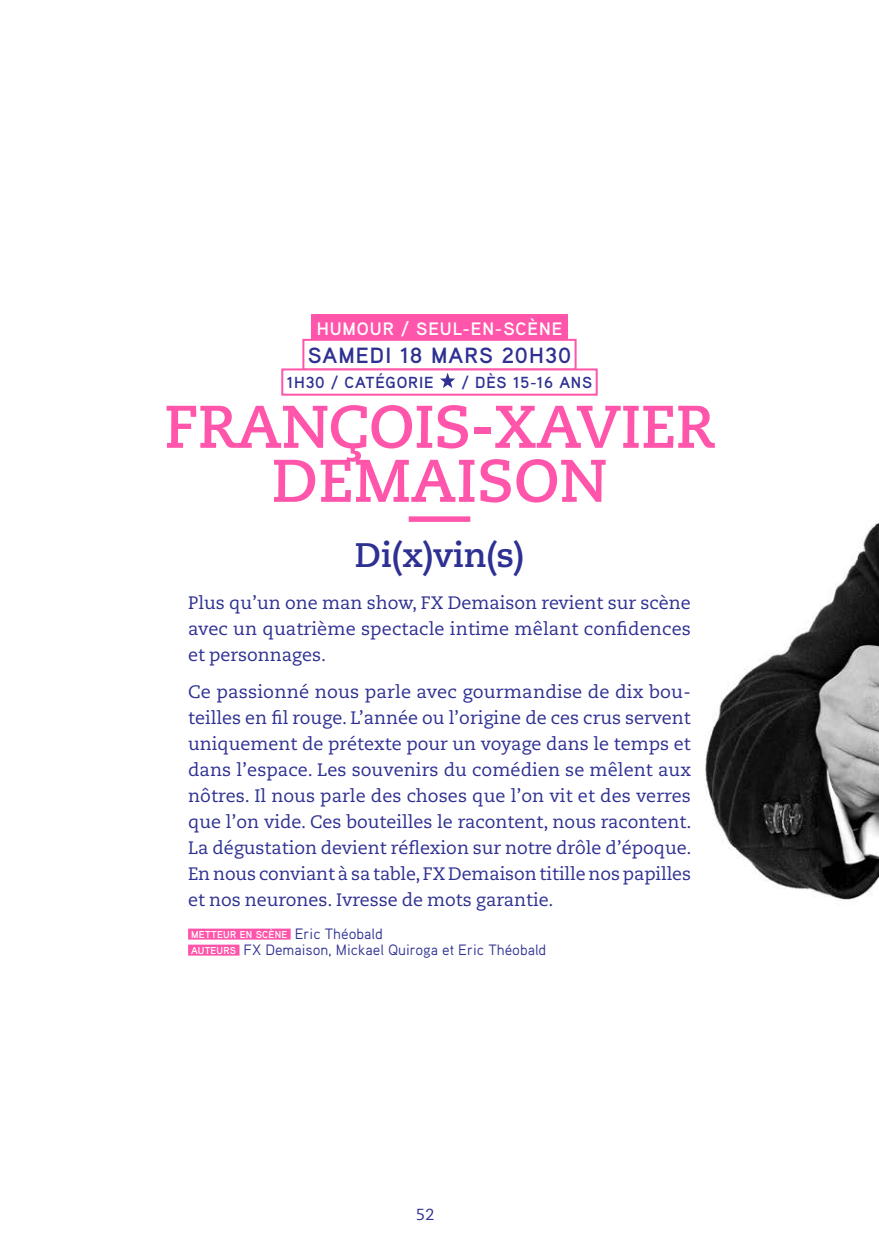
<style>
.page{position:relative;width:879px;height:1248px;background:#fff}
.page>*{position:absolute;margin:0;border:0;box-sizing:border-box;transform-origin:0 0}
.TITRE{font:700 60px/54px "Caecilia";letter-spacing:-.01em;color:#f5a;text-align:center}
.SOUS_TITRE{font:700 34px "Caecilia";color:#2e3092}
.DATE{font:700 22px "Aaux Pro";letter-spacing:.05em;color:#2e3092}
.TEXTE_COURANT_JUSTIF{font:18px/26px "Caecilia";color:#2e3092;text-align:justify}
.GENRE{font:700 18px "Aaux Pro";letter-spacing:.05em;color:#fff}
.DURÉE___PUBLIC___TAR{font:700 16px "Aaux Pro";letter-spacing:.05em;color:#2e3092}
.t1{font:16px "Caecilia";color:#2e3092}
.DISTRIBUTION{font:15px "Aaux Pro";color:#2e3092}
.DISTRIBUTION-2{font:700 10px "Aaux Pro";letter-spacing:.02em;color:#fff}
.s1{font-weight:400;font-size:15px;color:#2e3092}
.s2{font-weight:700;font-size:10px;color:#fff}
</style>
<div class="page">
<img style="left:274px;top:314px;width:605px;height:626px">
<div style="left:311px;top:314px;width:256px;height:27px;background:#f5a"></div>
<div style="left:302px;top:339px;width:274px;height:31px;background:#fff;border:2px solid #f5a"></div>
<div style="left:281px;top:368px;width:317px;height:27px;background:#fff;border:2px solid #f5a"></div>
<svg style="left:440px;top:373px;width:15px;height:15px"></svg>
<div style="left:409px;top:516px;width:61px;height:6px;background:#f5a"></div>
<div style="left:188px;top:928px;width:103px;height:11px;background:#f5a"></div>
<div style="left:188px;top:944px;width:51px;height:11px;background:#f5a"></div>
<p class="GENRE" style="left:317px;top:317px;width:247px">HUMOUR / SEUL-EN-SCÈNE</p>
<p class="DATE" style="left:308px;top:341px;width:265px">SAMEDI 18 MARS 20H30</p>
<p class="DURÉE___PUBLIC___TAR" style="left:287px;top:372px;width:148px">1H30 / CATÉGORIE</p>
<p class="DURÉE___PUBLIC___TAR" style="left:462px;top:372px;width:132px">/ DÈS 15-16 ANS</p>
<p class="TITRE" style="left:164px;top:401px;width:552px">FRANÇOIS-XAVIER<br>DEMAISON</p>
<p class="SOUS_TITRE" style="left:355px;top:535px;width:171px">Di(x)vin(s)</p>
<p class="TEXTE_COURANT_JUSTIF" style="left:188px;top:590px;width:504px">Plus qu’un one man show, FX Demaison revient sur scène avec un quatrième spectacle intime mêlant confidences et personnages.</p>
<p class="TEXTE_COURANT_JUSTIF" style="left:188px;top:679px;width:505px">Ce passionné nous parle avec gourmandise de dix bou&shy;teilles en fil rouge. L’année ou l’origine de ces crus servent uniquement de prétexte pour un voyage dans le temps et dans l’espace. Les souvenirs du comédien se mêlent aux nôtres. Il nous parle des choses que l’on vit et des verres que l’on vide. Ces bouteilles le racontent, nous racontent.<br>La dégustation devient réflexion sur notre drôle d’époque.<br>En nous conviant à sa table, FX Demaison titille nos papilles et nos neurones. Ivresse de mots garantie.</p>
<p class="DISTRIBUTION-2" style="left:191px;top:927px;width:193px">METTEUR EN SCÈNE <span class="s1">Eric Théobald</span></p>
<p class="DISTRIBUTION" style="left:191px;top:940px;width:356px"><span class="s2">AUTEURS</span> FX Demaison, Mickael Quiroga et Eric Théobald</p>
<p class="t1" style="left:416px;top:1204px;width:20px">52</p>
</div>
